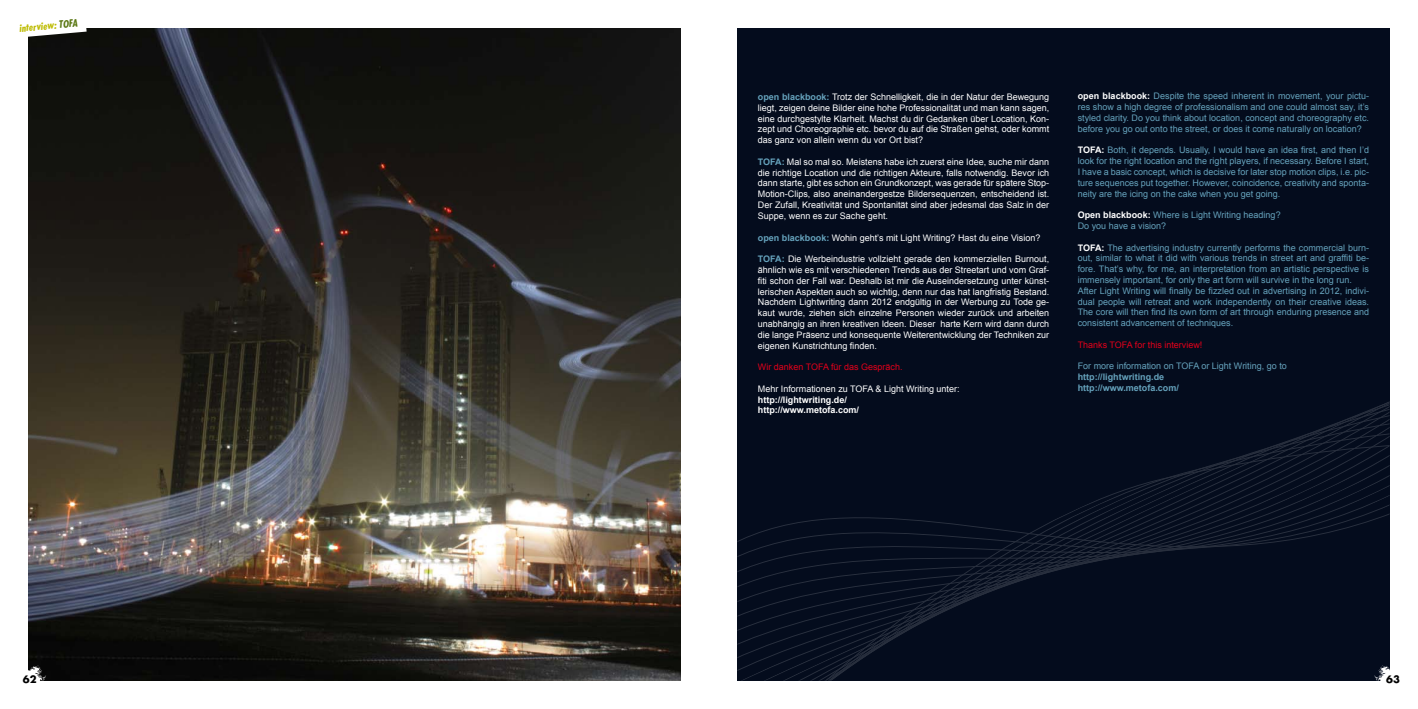
<style>
.page{position:relative;width:1418px;height:709px;background:#fff}
.page>*{position:absolute;margin:0;border:0;box-sizing:border-box;transform-origin:0 0}
.t1{font:italic 700 condensed 10px "Futura";color:#bdbb00}
.t2{font:700 10px "Futura";color:#000}
.t3{font:9px/10.8px "Arial";color:#fff;text-align:justify}
.t4{font:9px/10.8px "Arial";color:#65a2bc;text-align:justify}
.t5{font:9px "Arial";color:#e2001a}
.t6{font:700 9px/10.8px "Arial";color:#fff}
.t7{font:700 9px/10.8px "Arial";color:#65a2bc}
.s1{color:#5a7713}
.s2{font-weight:700;color:#65a2bc}
.s3{font-weight:700;color:#fff}
</style>
<div class="page">
<img style="left:28px;top:28px;width:652px;height:652px">
<div style="left:737px;top:28px;width:652px;height:652px;background:#040c1d"></div>
<svg style="left:28px;top:665px;width:19px;height:16px"></svg>
<svg style="left:1373px;top:665px;width:17px;height:16px"></svg>
<svg style="left:737px;top:402px;width:652px;height:278px"></svg>
<svg style="left:28px;top:28px;width:59px;height:9px"></svg>
<p class="t1" style="left:19px;top:22px;width:60px;rotate:-5deg">interview: <span class="s1">TOFA</span></p>
<p class="t3" style="left:758px;top:91px;width:293px"><span class="s2">open blackbook:</span> Trotz der Schnelligkeit, die in der Natur der Bewegung liegt, zeigen deine Bilder eine hohe Professionalität und man kann sagen, eine durchgestylte Klarheit. Machst du dir Gedanken über Location, Kon&shy;zept und Choreographie etc. bevor du auf die Straßen gehst, oder kommt das ganz von allein wenn du vor Ort bist?</p>
<p class="t3" style="left:758px;top:156px;width:293px"><span class="s2">TOFA:</span> Mal so mal so. Meistens habe ich zuerst eine Idee, suche mir dann die richtige Location und die richtigen Akteure, falls notwendig. Bevor ich dann starte, gibt es schon ein Grundkonzept, was gerade für spätere Stop-Motion-Clips, also aneinandergestze Bildersequenzen, entscheidend ist.<br>Der Zufall, Kreativität und Spontanität sind aber jedesmal das Salz in der Suppe, wenn es zur Sache geht.</p>
<p class="t3" style="left:758px;top:232px;width:284px"><span class="s2">open blackbook:</span> Wohin geht’s mit Light Writing? Hast du eine Vision?</p>
<p class="t3" style="left:758px;top:253px;width:293px"><span class="s2">TOFA:</span> Die Werbeindustrie vollzieht gerade den kommerziellen Burnout, ähnlich wie es mit verschiedenen Trends aus der Streetart und vom Graf&shy;fiti schon der Fall war. Deshalb ist mir die Auseindersetzung unter künst&shy;lerischen Aspekten auch so wichtig, denn nur das hat langfristig Bestand.<br>Nachdem Lightwriting dann 2012 endgültig in der Werbung zu Tode ge&shy;kaut wurde, ziehen sich einzelne Personen wieder zurück und arbeiten unabhängig an ihren kreativen Ideen. Dieser harte Kern wird dann durch die lange Präsenz und konsequente Weiterentwicklung der Techniken zur eigenen Kunstrichtung finden.</p>
<p class="t5" style="left:758px;top:362px;width:146px">Wir danken TOFA für das Gespräch.</p>
<p class="t3" style="left:758px;top:383px;width:203px">Mehr Informationen zu TOFA &amp; Light Writing unter:</p>
<p class="t6" style="left:758px;top:394px;width:103px">http://lightwriting.de/ http://www.metofa.com/</p>
<p class="t4" style="left:1077px;top:91px;width:293px"><span class="s3">open blackbook:</span> Despite the speed inherent in movement, your pictu&shy;res show a high degree of professionalism and one could almost say, it’s styled clarity. Do you think about location, concept and choreography etc. before you go out onto the street, or does it come naturally on location?</p>
<p class="t4" style="left:1077px;top:145px;width:293px"><span class="s3">TOFA:</span> Both, it depends. Usually, I would have an idea first, and then I’d look for the right location and the right players, if necessary. Before I start, I have a basic concept, which is decisive for later stop motion clips, i.e. pic&shy;ture sequences put together. However, coincidence, creativity and sponta&shy;neity are the icing on the cake when you get going.</p>
<p class="t4" style="left:1077px;top:210px;width:204px"><span class="s3">Open blackbook:</span> Where is Light Writing heading?<br>Do you have a vision?</p>
<p class="t4" style="left:1077px;top:242px;width:293px;text-align:left"><span class="s3">TOFA:</span> The advertising industry currently performs the commercial burn&shy;out, similar to what it did with various trends in street art and graffiti be&shy;fore. That’s why, for me, an interpretation from an artistic perspective is immensely important, for only the art form will survive in the long run.<br>After Light Writing will finally be fizzled out in advertising in 2012, indivi&shy;dual people will retreat and work independently on their creative ideas.<br>The core will then find its own form of art through enduring presence and consistent advancement of techniques.</p>
<p class="t5" style="left:1077px;top:339px;width:126px">Thanks TOFA for this interview!</p>
<p class="t4" style="left:1077px;top:361px;width:211px">For more information on TOFA or Light Writing, go to</p>
<p class="t7" style="left:1077px;top:372px;width:103px">http://lightwriting.de http://www.metofa.com/</p>
<p class="t2" style="left:23px;top:672px;width:15px">62</p>
<p class="t2" style="left:1385px;top:672px;width:15px">63</p>
</div>
